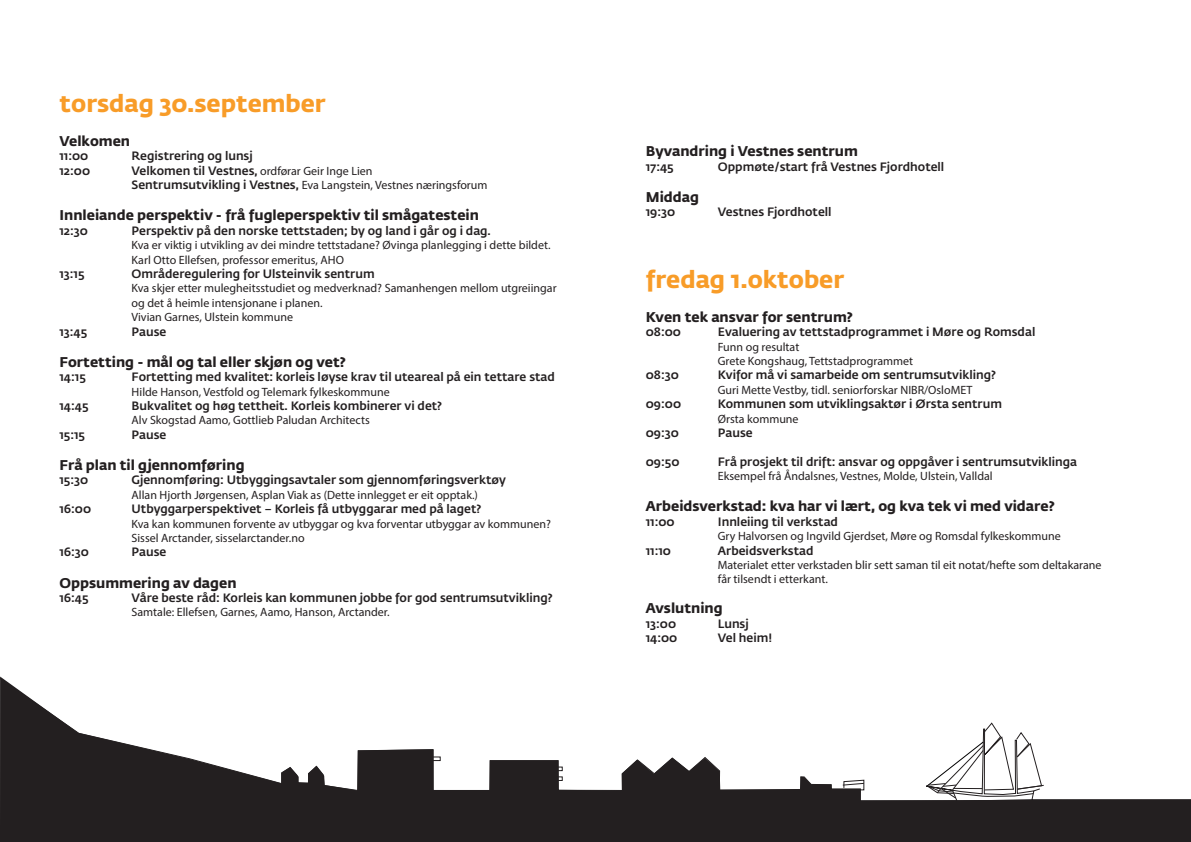
<style>
.page{position:relative;width:1191px;height:842px;background:#fff}
.page>*{position:absolute;margin:0;border:0;box-sizing:border-box;transform-origin:0 0}
.t1{font:700 24px "Fedra Sans Std";color:#f89c28}
.t2{font:700 14px "Fedra Sans Std";color:#231f20}
.t3{font:12px/14.4px "Myriad Pro";color:#231f20}
.t4{font:500 12px "Fedra Sans Std";color:#231f20}
.s1{font-family:"Fedra Sans Std";font-weight:500}
</style>
<div class="page">
<svg style="left:0;top:676px;width:1191px;height:166px"></svg>
<p class="t1" style="left:60px;top:88px;width:268px">torsdag 30.september</p>
<p class="t2" style="left:60px;top:132px;width:72px">Velkomen</p>
<p class="t4" style="left:60px;top:149px;width:30px">11:00</p>
<p class="t4" style="left:132px;top:149px;width:123px">Registrering og lunsj</p>
<p class="t4" style="left:60px;top:163px;width:32px">12:00</p>
<p class="t3" style="left:132px;top:163px;width:242px"><span class="s1">Velkomen til Vestnes,</span> ordførar Geir Inge Lien</p>
<p class="t3" style="left:132px;top:178px;width:357px"><span class="s1">Sentrumsutvikling i Vestnes,</span> Eva Langstein, Vestnes næringsforum</p>
<p class="t2" style="left:60px;top:206px;width:421px">Innleiande perspektiv - frå fugleperspektiv til smågatestein</p>
<p class="t4" style="left:60px;top:223px;width:30px">12:30</p>
<p class="t4" style="left:132px;top:223px;width:361px">Perspektiv på den norske tettstaden; by og land i går og i dag.</p>
<p class="t3" style="left:132px;top:238px;width:420px">Kva er viktig i utvikling av dei mindre tettstadane? Øvinga planlegging i dette bildet.</p>
<p class="t3" style="left:132px;top:252px;width:214px">Karl Otto Ellefsen, professor emeritus, AHO</p>
<p class="t4" style="left:60px;top:266px;width:27px">13:15</p>
<p class="t4" style="left:132px;top:266px;width:245px">Områderegulering for Ulsteinvik sentrum</p>
<p class="t3" style="left:132px;top:281px;width:426px">Kva skjer etter mulegheitsstudiet og medverknad? Samanhengen mellom utgreiingar og det å heimle intensjonane i planen.</p>
<p class="t3" style="left:132px;top:310px;width:163px">Vivian Garnes, Ulstein kommune</p>
<p class="t4" style="left:60px;top:324px;width:29px">13:45</p>
<p class="t4" style="left:132px;top:324px;width:36px">Pause</p>
<p class="t2" style="left:60px;top:353px;width:288px">Fortetting - mål og tal eller skjøn og vet?</p>
<p class="t4" style="left:60px;top:369px;width:28px">14:15</p>
<p class="t4" style="left:132px;top:369px;width:425px">Fortetting med kvalitet: korleis løyse krav til uteareal på ein tettare stad</p>
<p class="t3" style="left:132px;top:384px;width:260px">Hilde Hanson, Vestfold og Telemark fylkeskommune</p>
<p class="t4" style="left:60px;top:398px;width:31px">14:45</p>
<p class="t4" style="left:132px;top:398px;width:312px">Bukvalitet og høg tettheit. Korleis kombinerer vi det?</p>
<p class="t3" style="left:132px;top:413px;width:240px">Alv Skogstad Aamo, Gottlieb Paludan Architects</p>
<p class="t4" style="left:60px;top:427px;width:27px">15:15</p>
<p class="t4" style="left:132px;top:427px;width:36px">Pause</p>
<p class="t2" style="left:60px;top:456px;width:186px">Frå plan til gjennomføring</p>
<p class="t4" style="left:60px;top:473px;width:30px">15:30</p>
<p class="t4" style="left:132px;top:473px;width:376px">Gjennomføring: Utbyggingsavtaler som gjennomføringsverktøy</p>
<p class="t3" style="left:132px;top:487px;width:348px">Allan Hjorth Jørgensen, Asplan Viak as (Dette innlegget er eit opptak.)</p>
<p class="t4" style="left:60px;top:501px;width:33px">16:00</p>
<p class="t4" style="left:132px;top:501px;width:351px">Utbyggarperspektivet – Korleis få utbyggarar med på laget?</p>
<p class="t3" style="left:132px;top:516px;width:421px">Kva kan kommunen forvente av utbyggar og kva forventar utbyggar av kommunen?</p>
<p class="t3" style="left:132px;top:531px;width:175px">Sissel Arctander, sisselarctander.no</p>
<p class="t4" style="left:60px;top:545px;width:31px">16:30</p>
<p class="t4" style="left:132px;top:545px;width:36px">Pause</p>
<p class="t2" style="left:60px;top:574px;width:178px">Oppsummering av dagen</p>
<p class="t4" style="left:60px;top:590px;width:31px">16:45</p>
<p class="t4" style="left:132px;top:590px;width:422px">Våre beste råd: Korleis kan kommunen jobbe for god sentrumsutvikling?</p>
<p class="t3" style="left:132px;top:605px;width:260px">Samtale: Ellefsen, Garnes, Aamo, Hanson, Arctander.</p>
<p class="t2" style="left:646px;top:142px;width:214px">Byvandring i Vestnes sentrum</p>
<p class="t4" style="left:646px;top:159px;width:29px">17:45</p>
<p class="t4" style="left:718px;top:159px;width:228px">Oppmøte/start frå Vestnes Fjordhotell</p>
<p class="t2" style="left:646px;top:188px;width:55px">Middag</p>
<p class="t4" style="left:646px;top:205px;width:31px">19:30</p>
<p class="t4" style="left:718px;top:205px;width:115px">Vestnes Fjordhotell</p>
<p class="t1" style="left:646px;top:264px;width:200px">fredag 1.oktober</p>
<p class="t2" style="left:646px;top:308px;width:209px">Kven tek ansvar for sentrum?</p>
<p class="t4" style="left:646px;top:325px;width:37px">08:00</p>
<p class="t4" style="left:718px;top:325px;width:319px">Evaluering av tettstadprogrammet i Møre og Romsdal</p>
<p class="t3" style="left:718px;top:339px;width:83px">Funn og resultat</p>
<p class="t3" style="left:718px;top:354px;width:197px">Grete Kongshaug, Tettstadprogrammet</p>
<p class="t4" style="left:646px;top:368px;width:35px">08:30</p>
<p class="t4" style="left:718px;top:368px;width:280px">Kvifor må vi samarbeide om sentrumsutvikling?</p>
<p class="t3" style="left:718px;top:382px;width:256px">Guri Mette Vestby, tidl. seniorforskar NIBR/OsloMET</p>
<p class="t4" style="left:646px;top:397px;width:37px">09:00</p>
<p class="t4" style="left:718px;top:397px;width:286px">Kommunen som utviklingsaktør i Ørsta sentrum</p>
<p class="t3" style="left:718px;top:411px;width:82px">Ørsta kommune</p>
<p class="t4" style="left:646px;top:425px;width:35px">09:30</p>
<p class="t4" style="left:718px;top:425px;width:36px">Pause</p>
<p class="t4" style="left:646px;top:454px;width:35px">09:50</p>
<p class="t4" style="left:718px;top:454px;width:361px">Frå prosjekt til drift: ansvar og oppgåver i sentrumsutviklinga</p>
<p class="t3" style="left:718px;top:469px;width:276px">Eksempel frå Åndalsnes, Vestnes, Molde, Ulstein, Valldal</p>
<p class="t2" style="left:646px;top:497px;width:410px">Arbeidsverkstad: kva har vi lært, og kva tek vi med vidare?</p>
<p class="t4" style="left:646px;top:514px;width:30px">11:00</p>
<p class="t4" style="left:718px;top:514px;width:122px">Innleiing til verkstad</p>
<p class="t3" style="left:718px;top:529px;width:344px">Gry Halvorsen og Ingvild Gjerdset, Møre og Romsdal fylkeskommune</p>
<p class="t4" style="left:646px;top:543px;width:27px">11:10</p>
<p class="t4" style="left:718px;top:543px;width:97px">Arbeidsverkstad</p>
<p class="t3" style="left:718px;top:558px;width:385px">Materialet etter verkstaden blir sett saman til eit notat/hefte som deltakarane får tilsendt i etterkant.</p>
<p class="t2" style="left:646px;top:599px;width:78px">Avslutning</p>
<p class="t4" style="left:646px;top:616px;width:32px">13:00</p>
<p class="t4" style="left:718px;top:616px;width:32px">Lunsj</p>
<p class="t4" style="left:646px;top:631px;width:33px">14:00</p>
<p class="t4" style="left:718px;top:631px;width:56px">Vel heim!</p>
</div>
